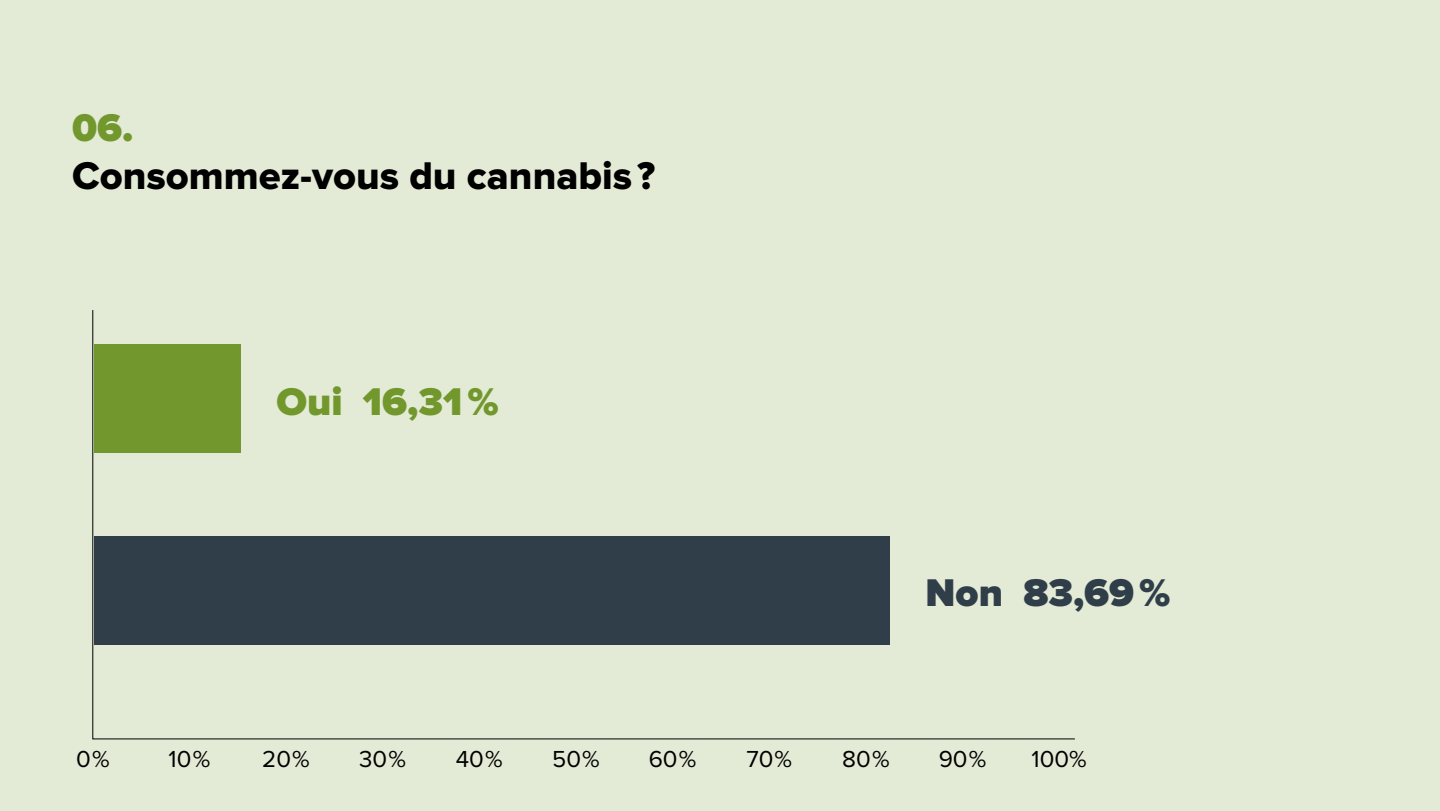
<style>
.page{position:relative;width:1440px;height:811px;background:#fff}
.page>*{position:absolute;margin:0;border:0;box-sizing:border-box;transform-origin:0 0}
.t1{font:40px "Proxima Nova Extrabld";color:#000}
.t2{font:900 40px "Proxima Nova";color:#72982d}
.t3{font:900 40px "Proxima Nova";color:#303e49}
.t4{font:24px "Proxima Nova";color:#000}
</style>
<div class="page">
<div style="left:0;top:0;width:1440px;height:810px;background:#e3ead5"></div>
<svg style="left:92px;top:310px;width:983px;height:429px"></svg>
<div style="left:94px;top:344px;width:146px;height:108px;background:#72982d"></div>
<div style="left:94px;top:536px;width:796px;height:108px;background:#303e49"></div>
<h1 class="t2" style="left:72px;top:109px;width:63px">06.</h1>
<h1 class="t1" style="left:72px;top:157px;width:585px">Consommez-vous du cannabis ?</h1>
<h1 class="t2" style="left:276px;top:383px;width:224px">Oui 16,31%</h1>
<h1 class="t3" style="left:926px;top:574px;width:246px">Non 83,69%</h1>
<p class="t4" style="left:76px;top:745px;width:35px">0 %</p>
<p class="t4" style="left:169px;top:745px;width:43px">10 %</p>
<p class="t4" style="left:262px;top:745px;width:49px">20 %</p>
<p class="t4" style="left:359px;top:745px;width:48px">30 %</p>
<p class="t4" style="left:456px;top:745px;width:48px">40 %</p>
<p class="t4" style="left:552px;top:745px;width:49px">50 %</p>
<p class="t4" style="left:649px;top:745px;width:49px">60 %</p>
<p class="t4" style="left:746px;top:745px;width:47px">70 %</p>
<p class="t4" style="left:842px;top:745px;width:49px">80 %</p>
<p class="t4" style="left:939px;top:745px;width:49px">90 %</p>
<p class="t4" style="left:1032px;top:745px;width:57px">100%</p>
</div>
